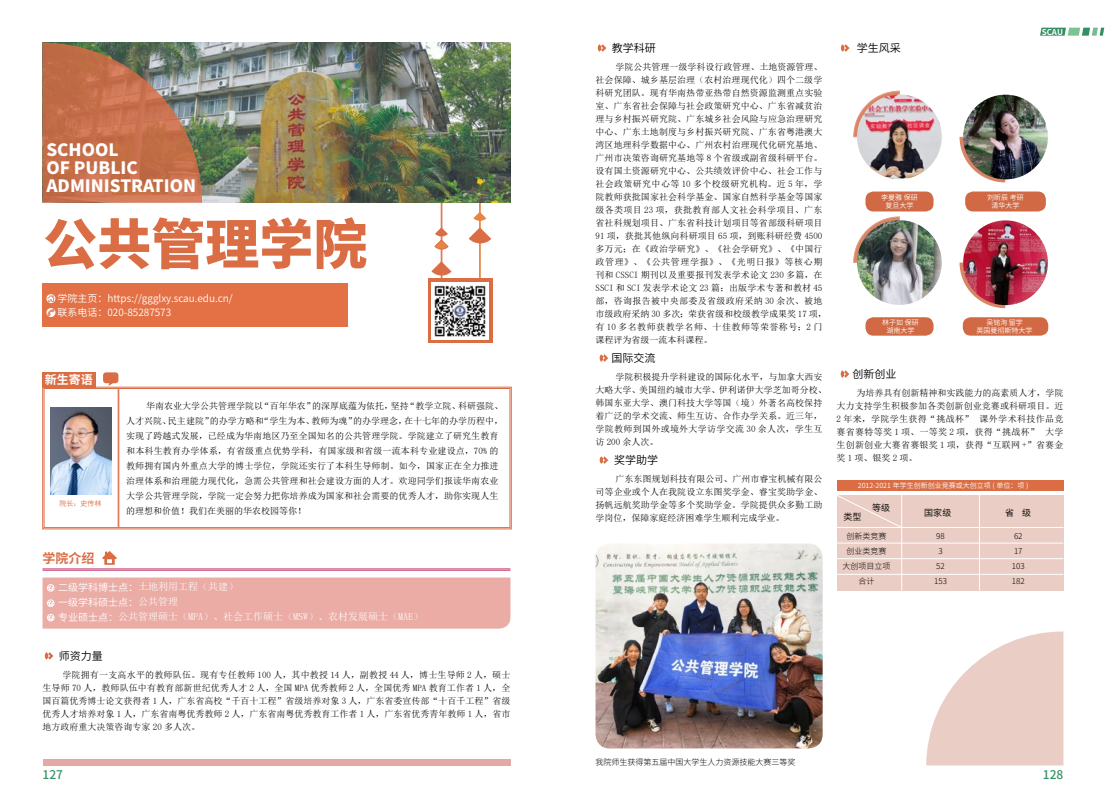
<style>
.page{position:relative;width:1106px;height:808px;background:#fff}
.page>*{position:absolute;margin:0;border:0;box-sizing:border-box;transform-origin:0 0}
.t1{font:800 54px "Source Han Sans CN";color:#da6d44}
.t2{font:800 17px/18px "Source Han Sans CN";color:#fff}
.t3{font:700 13px "Source Han Sans CN";color:#da6d44}
.t4{font:500 12px "Source Han Sans CN";color:#359465}
.t5{font:700 12px "Source Han Sans CN";color:#fff}
.t6{font:11px "Source Han Sans CN";color:#000}
.t7{font:10px/14px "Source Han Sans CN";color:#fff}
.t8{font:10px "Sim Sun";color:#fff}
.t9{font:9px/13px "Sim Sun";letter-spacing:.01em;color:#000}
.t10{font:9px "Source Han Sans CN";color:#000}
.t11{font:300 8px/15px "Source Han Sans CN";color:#000;text-align:center}
.t12{font:700 8px "Source Han Sans CN";color:#fff}
.t13{font:7px/8.4px "Source Han Sans CN";color:#fff;text-align:center}
.t14{font:7px "Source Han Sans CN";color:#da6d44}
.s1{font-family:"Sim Sun"}
.s2{font-family:"Source Han Sans CN"}
</style>
<div class="page">
<svg style="left:1040px;top:28px;width:64px;height:8px"></svg>
<div style="left:836px;top:480px;width:227px;height:11px;background:#da6d44"></div>
<hr style="left:480px;top:43px;width:1px;height:239px;background:#e78541">
<hr style="left:479px;top:43px;width:1px;height:239px;background:#e78541">
<hr style="left:442px;top:43px;width:1px;height:239px;background:#da6d44">
<hr style="left:441px;top:43px;width:1px;height:239px;background:#da6d44">
<svg style="left:428px;top:279px;width:64px;height:64px"></svg>
<svg style="left:434px;top:227px;width:14px;height:23px"></svg>
<svg style="left:431px;top:261px;width:20px;height:16px"></svg>
<svg style="left:468px;top:212px;width:23px;height:33px"></svg>
<svg style="left:926px;top:631px;width:137px;height:134px"></svg>
<img style="left:42px;top:43px;width:468px;height:160px">
<svg style="left:43px;top:43px;width:159px;height:160px;background:#b47354"></svg>
<svg style="left:42px;top:387px;width:469px;height:142px"></svg>
<div style="left:44px;top:388px;width:466px;height:140px;border:1px solid #da6d44"></div>
<div style="left:43px;top:283px;width:305px;height:43px;background:#e47045"></div>
<hr style="left:43px;top:569px;width:467px;height:1px;background:#c43d71">
<hr style="left:43px;top:570px;width:467px;height:1px;background:#c43d71">
<div style="left:43px;top:577px;width:467px;height:52px;background:#ebaca6"></div>
<div style="left:47px;top:614px;width:7px;height:7px;border:1px solid #fff;border-radius:50%"></div>
<svg style="left:46px;top:294px;width:9px;height:9px"></svg>
<svg style="left:48px;top:296px;width:6px;height:6px"></svg>
<svg style="left:46px;top:308px;width:9px;height:9px"></svg>
<svg style="left:48px;top:309px;width:6px;height:7px"></svg>
<div style="left:43px;top:372px;width:53px;height:15px;background:#da6d44"></div>
<svg style="left:103px;top:372px;width:15px;height:14px"></svg>
<svg style="left:102px;top:551px;width:15px;height:14px"></svg>
<svg style="left:44px;top:652px;width:9px;height:8px"></svg>
<svg style="left:597px;top:44px;width:9px;height:8px"></svg>
<hr style="left:119px;top:389px;width:1px;height:138px;background:#da6d44">
<hr style="left:118px;top:389px;width:1px;height:138px;background:#da6d44">
<svg style="left:599px;top:354px;width:9px;height:8px"></svg>
<svg style="left:840px;top:370px;width:9px;height:8px"></svg>
<svg style="left:599px;top:456px;width:9px;height:8px"></svg>
<img style="left:51px;top:408px;width:61px;height:86px">
<svg style="left:841px;top:44px;width:8px;height:8px"></svg>
<div style="left:865px;top:191px;width:68px;height:20px;background:#d16a44;border-radius:8px"></div>
<div style="left:865px;top:317px;width:68px;height:19px;background:#d16a44;border-radius:8px"></div>
<div style="left:965px;top:191px;width:80px;height:20px;background:#d16a44;border-radius:8px"></div>
<div style="left:962px;top:317px;width:86px;height:19px;background:#d16a44;border-radius:8px"></div>
<svg style="left:853px;top:91px;width:46px;height:46px"></svg>
<svg style="left:853px;top:217px;width:46px;height:46px"></svg>
<svg style="left:959px;top:137px;width:46px;height:45px"></svg>
<svg style="left:959px;top:263px;width:46px;height:45px"></svg>
<img style="left:857px;top:94px;width:84px;height:85px;border-radius:42px">
<img style="left:857px;top:220px;width:84px;height:85px;border-radius:42px">
<img style="left:963px;top:95px;width:84px;height:84px;border-radius:42px">
<img style="left:963px;top:220px;width:84px;height:85px;border-radius:42px">
<img style="left:431px;top:283px;width:57px;height:57px">
<div style="left:836px;top:495px;width:227px;height:95px;background:#eacdc4"></div>
<hr style="left:901px;top:495px;width:1px;height:95px;background:#fff">
<hr style="left:979px;top:495px;width:1px;height:95px;background:#fff">
<hr style="left:836px;top:527px;width:227px;height:1px;background:#fff">
<hr style="left:836px;top:542px;width:227px;height:1px;background:#fff">
<hr style="left:836px;top:558px;width:227px;height:1px;background:#fff">
<hr style="left:836px;top:574px;width:227px;height:1px;background:#fff">
<svg style="left:836px;top:495px;width:66px;height:32px"></svg>
<img style="left:595px;top:543px;width:227px;height:205px">
<div style="left:43px;top:759px;width:467px;height:6px;background:#e4a9a3"></div>
<h2 class="t2" style="left:46px;top:141px;width:151px">SCHOOL<br>OF PUBLIC<br>ADMINISTRATION</h2>
<h1 class="t1" style="left:43px;top:217px;width:325px">公共管理学院</h1>
<p class="t7" style="left:57px;top:291px;width:177px">学院主页：https://ggglxy.scau.edu.cn/联系电话：020-85287573</p>
<h3 class="t5" style="left:45px;top:374px;width:49px">新生寄语</h3>
<p class="t14" style="left:59px;top:500px;width:44px">院长<span class="s1">：</span>史传林</p>
<h3 class="t3" style="left:43px;top:551px;width:53px">学院介绍</h3>
<p class="t9" style="left:126px;top:398px;width:378px;line-height:15px;text-indent:20px">华南农业大学公共管理学院以“百年华农”的深厚底蕴为依托，坚持“教学立院、科研强院、人才兴院、民主建院”的办学方略和“学生为本、教师为魂”的办学理念，在十七年的办学历程中，实现了跨越式发展，已经成为华南地区乃至全国知名的公共管理学院。学院建立了研究生教育和本科生教育办学体系，有省级重点优势学科，有国家级和省级一流本科专业建设点，70% 的教师拥有国内外重点大学的博士学位，学院还实行了本科生导师制。如今，国家正在全力推进治理体系和治理能力现代化，急需公共管理和社会建设方面的人才。欢迎同学们报读华南农业大学公共管理学院，学院一定会努力把你培养成为国家和社会需要的优秀人才，助你实现人生的理想和价值！我们在美丽的华农校园等你！</p>
<p class="t8" style="left:58px;top:582px;width:181px"><span class="s2">二级学科博士点：</span>土地利用工程（共建）</p>
<p class="t7" style="left:58px;top:595px;width:121px">一级学科硕士点：<span class="s1">公共管理</span></p>
<p class="t8" style="left:58px;top:612px;width:366px"><span class="s2">专业硕士点：</span>公共管理硕士（MPA）、社会工作硕士（MSW）、农村发展硕士（MAE）</p>
<p class="t6" style="left:59px;top:650px;width:46px">师资力量</p>
<p class="t9" style="left:43px;top:668px;width:469px;text-align:justify;text-indent:20px">学院拥有一支高水平的教师队伍。现有专任教师 100 人，其中教授 14 人，副教授 44 人，博士生导师 2 人，硕士生导师 70 人，教师队伍中有教育部新世纪优秀人才 2 人，全国 MPA 优秀教师 2 人，全国优秀 MPA 教育工作者 1 人，全国百篇优秀博士论文获得者 1 人，广东省高校“千百十工程”省级培养对象 3 人，广东省委宣传部“十百千工程”省级优秀人才培养对象 1 人，广东省南粤优秀教师 2 人，广东省南粤优秀教育工作者 1 人，广东省优秀青年教师 1 人，省市地方政府重大决策咨询专家 20 多人次。</p>
<p class="t6" style="left:612px;top:43px;width:45px">教学科研</p>
<p class="t9" style="left:595px;top:60px;width:233px;text-indent:20px">学院公共管理一级学科设行政管理、土地资源管理、社会保障、城乡基层治理（农村治理现代化）四个二级学科研究团队。现有华南热带亚热带自然资源监测重点实验室、广东省社会保障与社会政策研究中心、广东省减贫治理与乡村振兴研究院、广东城乡社会风险与应急治理研究中心、广东土地制度与乡村振兴研究院、广东省粤港澳大湾区地理科学数据中心、广州农村治理现代化研究基地、广州市决策咨询研究基地等 8 个省级或副省级科研平台。设有国土资源研究中心、公共绩效评价中心、社会工作与社会政策研究中心等 10 多个校级研究机构。近 5 年，学院教师获批国家社会科学基金、国家自然科学基金等国家级各类项目 23 项，获批教育部人文社会科学项目、广东省社科规划项目、广东省科技计划项目等省部级科研项目<br>91 项，获批其他纵向科研项目 65 项，到账科研经费 4500多万元；在《政治学研究》、《社会学研究》、《中国行政管理》、《公共管理学报》、《光明日报》等核心期刊和 CSSCI 期刊以及重要报刊发表学术论文 230 多篇，在<br>SSCI 和 SCI 发表学术论文 23 篇；出版学术专著和教材 45部，咨询报告被中央部委及省级政府采纳 30 余次、被地市级政府采纳 30 多次；荣获省级和校级教学成果奖 17 项，有 10 多名教师获教学名师、十佳教师等荣誉称号；2 门课程评为省级一流本科课程。</p>
<p class="t6" style="left:611px;top:353px;width:45px">国际交流</p>
<p class="t9" style="left:595px;top:370px;width:233px;text-indent:20px">学院积极提升学科建设的国际化水平，与加拿大西安大略大学、美国纽约城市大学、伊利诺伊大学芝加哥分校、韩国东亚大学、澳门科技大学等国（境）外著名高校保持着广泛的学术交流、师生互访、合作办学关系。近三年，学院教师到国外或境外大学访学交流 30 余人次，学生互访 200 余人次。</p>
<p class="t6" style="left:614px;top:455px;width:45px">奖学助学</p>
<p class="t6" style="left:856px;top:43px;width:45px">学生风采</p>
<p class="t13" style="left:881px;top:193px;width:38px">李曼雅 保研复旦大学</p>
<p class="t13" style="left:882px;top:318px;width:38px">林子如 保研湖南大学</p>
<p class="t6" style="left:852px;top:369px;width:45px">创新创业</p>
<p class="t12" style="left:1041px;top:28px;width:23px">SCAU</p>
<p class="t13" style="left:987px;top:193px;width:38px">刘昕辰 考研清华大学</p>
<p class="t13" style="left:976px;top:318px;width:57px">吴铭洵 留学<br>英国曼彻斯特大学</p>
<p class="t9" style="left:836px;top:386px;width:228px;text-align:justify;text-indent:20px">为培养具有创新精神和实践能力的高素质人才，学院大力支持学生积极参加各类创新创业竞赛或科研项目。近2 年来，学院学生获得“挑战杯” 课外学术科技作品竞赛省赛特等奖 1 项、一等奖 2 项，获得“挑战杯” 大学生创新创业大赛省赛银奖 1 项，获得“互联网 +”省赛金奖 1 项、银奖 2 项。</p>
<p class="t9" style="left:595px;top:472px;width:228px;text-align:justify;text-indent:20px">广东东图规划科技有限公司、广州市睿宝机械有限公司等企业或个人在我院设立东图奖学金、睿宝奖助学金、扬帆远航奖助学金等多个奖助学金。学院提供众多勤工助学岗位，保障家庭经济困难学生顺利完成学业。</p>
<p class="t13" style="left:857px;top:481px;width:172px">2012-2021 年学生创新创业竞赛或大创立项 ( 单位：项 )</p>
<p class="t10" style="left:872px;top:503px;width:19px">等级</p>
<p class="t10" style="left:924px;top:508px;width:28px">国家级</p>
<p class="t10" style="left:1005px;top:508px;width:28px">省 级</p>
<p class="t10" style="left:843px;top:512px;width:19px">类型</p>
<p class="t11" style="left:842px;top:529px;width:49px">创新类竞赛创业类竞赛大创项目立项合计</p>
<p class="t11" style="left:934px;top:529px;width:14px">98<br>3<br>52<br>153</p>
<p class="t11" style="left:1011px;top:529px;width:14px;text-align:left">62<br>17<br>103<br>182</p>
<p class="t11" style="left:595px;top:754px;width:201px">我院师生获得第五届中国大学生人力资源技能大赛三等奖</p>
<h3 class="t4" style="left:43px;top:768px;width:22px">127</h3>
<h3 class="t4" style="left:1042px;top:768px;width:22px">128</h3>
</div>
